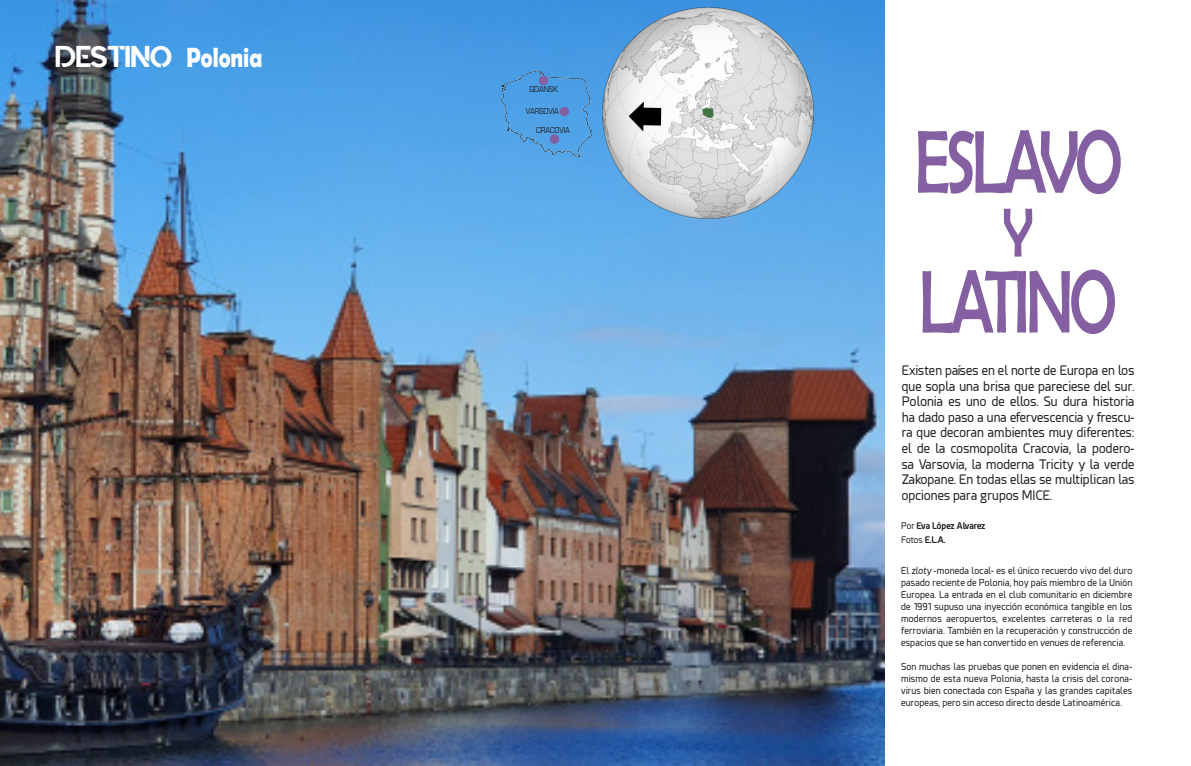
<style>
.page{position:relative;width:1191px;height:766px;background:#fff}
.page>*{position:absolute;margin:0;border:0;box-sizing:border-box;transform-origin:0 0}
.t1{font:90px "Berlin Sans FB";letter-spacing:-.065em;color:#8460a3;scale:.73 1}
.t2{font:70px "Berlin Sans FB";color:#8460a3;scale:.73 1}
.t3{font:30px "Quantify";letter-spacing:-.02em;color:#fff}
.DESTINO_Ciudad_País{font:700 27.9px "Berlin Sans FB Demi";color:#fff;scale:.8 1}
.DESTINO-Entradilla{font:13px/15.6px "Esphimere";color:#231f20;text-align:justify;scale:.95 1}
.DESTINO_TEXTO_CORRID{font:9.5px/12px "Esphimere";letter-spacing:.01em;color:#231f20;text-align:justify;scale:.95 1}
.t4{font:700 9px/14.4px "Esphimere";color:#231f20;scale:.95 1}
.t5{font:8px "Eurasia Normal";color:#231f20}
.s1{font-weight:400}
.s2{font-style:italic}
</style>
<div class="page">
<img style="left:0;top:0;width:884px;height:765px">
<img style="left:602px;top:8px;width:211px;height:210px">
<svg style="left:628px;top:102px;width:33px;height:29px"></svg>
<img style="left:494px;top:66px;width:100px;height:97px">
<div style="left:539px;top:76px;width:9px;height:9px;background:#8460a3;border-radius:50%"></div>
<div style="left:559px;top:107px;width:10px;height:9px;background:#8460a3;border-radius:50%"></div>
<div style="left:550px;top:134px;width:9px;height:10px;background:#8460a3;border-radius:50%"></div>
<p class="t3" style="left:55px;top:39px;width:119px">DESTINO</p>
<p class="DESTINO_Ciudad_País" style="left:186px;top:41px;width:97px">Polonia</p>
<p class="t5" style="left:529px;top:84px;width:30px">GDANSK</p>
<p class="t5" style="left:525px;top:106px;width:35px">VARSOVIA</p>
<p class="t5" style="left:536px;top:125px;width:35px">CRACOVIA</p>
<p class="t1" style="left:914px;top:112px;width:286px">ESLAVO</p>
<p class="t2" style="left:1003px;top:194px;width:43px">Y</p>
<p class="t1" style="left:919px;top:252px;width:272px">LATINO</p>
<p class="DESTINO-Entradilla" style="left:901px;top:362px;width:246px">Existen países en el norte de Europa en los que sopla una brisa que pareciese del sur.<br>Polonia es uno de ellos. Su dura historia ha dado paso a una efervescencia y frescu&shy;ra que decoran ambientes muy diferentes: el de la cosmopolita Cracovia, la podero&shy;sa Varsovia, la moderna Tricity y la verde Zakopane. En todas ellas se multiplican las opciones para grupos MICE.</p>
<p class="t4" style="left:901px;top:518px;width:90px"><span class="s1">Por</span> Eva López Alvarez<br><span class="s1">Fotos</span> E.L.A.</p>
<p class="DESTINO_TEXTO_CORRID" style="left:901px;top:564px;width:245px">El <span class="s2">zloty</span> -moneda local- es el único recuerdo vivo del duro pasado reciente de Polonia, hoy país miembro de la Unión Europea. La entrada en el club comunitario en diciembre de 1991 supuso una inyección económica tangible en los modernos aeropuertos, excelentes carreteras o la red ferroviaria. También en la recuperación y construcción de espacios que se han convertido en <span class="s2">venues</span> de referencia.</p>
<p class="DESTINO_TEXTO_CORRID" style="left:901px;top:660px;width:245px">Son muchas las pruebas que ponen en evidencia el dina&shy;mismo de esta nueva Polonia, hasta la crisis del corona&shy;virus bien conectada con España y las grandes capitales europeas, pero sin acceso directo desde Latinoamérica.</p>
</div>
